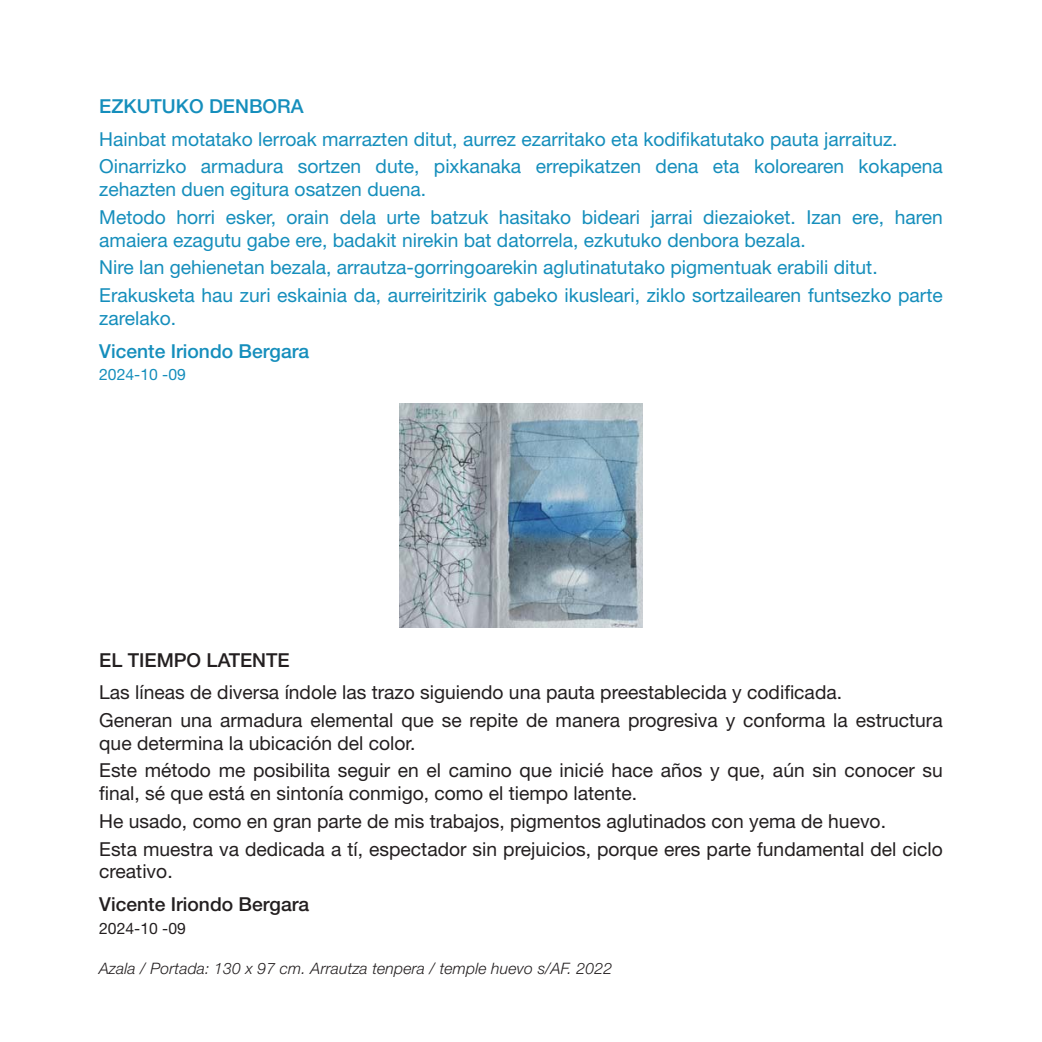
<style>
.page{position:relative;width:1042px;height:1042px;background:#fff}
.page>*{position:absolute;margin:0;border:0;box-sizing:border-box;transform-origin:0 0}
.t1{font:19.25px/27.7px "Helvetica Neue LT Std";color:#158ebc}
.t2{font:19.25px/27.7px "Helvetica Neue LT Std";color:#231f20}
.t3{font:500 19.25px "Helvetica Neue LT Std";color:#158ebc}
.t4{font:500 19.25px "Helvetica Neue LT Std";color:#231f20}
.t5{font:italic 300 15.75px "Helvetica Neue LT Std";letter-spacing:.01em;color:#231f20}
.t6{font:15.75px "Helvetica Neue LT Std";color:#158ebc}
.t7{font:15.75px "Helvetica Neue LT Std";color:#231f20}
</style>
<div class="page">
<img style="left:400px;top:404px;width:242px;height:224px">
<p class="t3" style="left:99px;top:99px;width:206px">EZKUTUKO DENBORA</p>
<p class="t1" style="left:99px;top:127px;width:845px">Hainbat motatako lerroak marrazten ditut, aurrez ezarritako eta kodifikatutako pauta jarraituz.<br>Oinarrizko armadura sortzen dute, pixkanaka errepikatzen dena eta kolorearen kokapena</p>
<p class="t1" style="left:99px;top:178px;width:845px">zehazten duen egitura osatzen duena.<br>Metodo horri esker, orain dela urte batzuk hasitako bideari jarrai diezaioket. Izan ere, haren</p>
<p class="t1" style="left:99px;top:228px;width:845px">amaiera ezagutu gabe ere, badakit nirekin bat datorrela, ezkutuko denbora bezala.<br>Nire lan gehienetan bezala, arrautza-gorringoarekin aglutinatutako pigmentuak erabili ditut.<br>Erakusketa hau zuri eskainia da, aurreiritzirik gabeko ikusleari, ziklo sortzailearen funtsezko parte</p>
<p class="t1" style="left:99px;top:306px;width:78px">zarelako.</p>
<p class="t3" style="left:99px;top:344px;width:211px">Vicente Iriondo Bergara</p>
<p class="t6" style="left:99px;top:369px;width:88px">2024-10 -09</p>
<p class="t4" style="left:99px;top:653px;width:192px">EL TIEMPO LATENTE</p>
<p class="t2" style="left:99px;top:681px;width:845px">Las líneas de diversa índole las trazo siguiendo una pauta preestablecida y codificada.<br>Generan una armadura elemental que se repite de manera progresiva y conforma la estructura</p>
<p class="t2" style="left:99px;top:731px;width:845px">que determina la ubicación del color.<br>Este método me posibilita seguir en el camino que inicié hace años y que, aún sin conocer su</p>
<p class="t2" style="left:99px;top:782px;width:845px">final, sé que está en sintonía conmigo, como el tiempo latente.<br>He usado, como en gran parte de mis trabajos, pigmentos aglutinados con yema de huevo.<br>Esta muestra va dedicada a tí, espectador sin prejuicios, porque eres parte fundamental del ciclo</p>
<p class="t2" style="left:99px;top:860px;width:75px">creativo.</p>
<p class="t4" style="left:99px;top:897px;width:211px">Vicente Iriondo Bergara</p>
<p class="t7" style="left:99px;top:922px;width:88px">2024-10 -09</p>
<p class="t5" style="left:99px;top:959px;width:514px">Azala / Portada: 130 x 97 cm. Arrautza tenpera / temple huevo s/AF. 2022</p>
</div>
